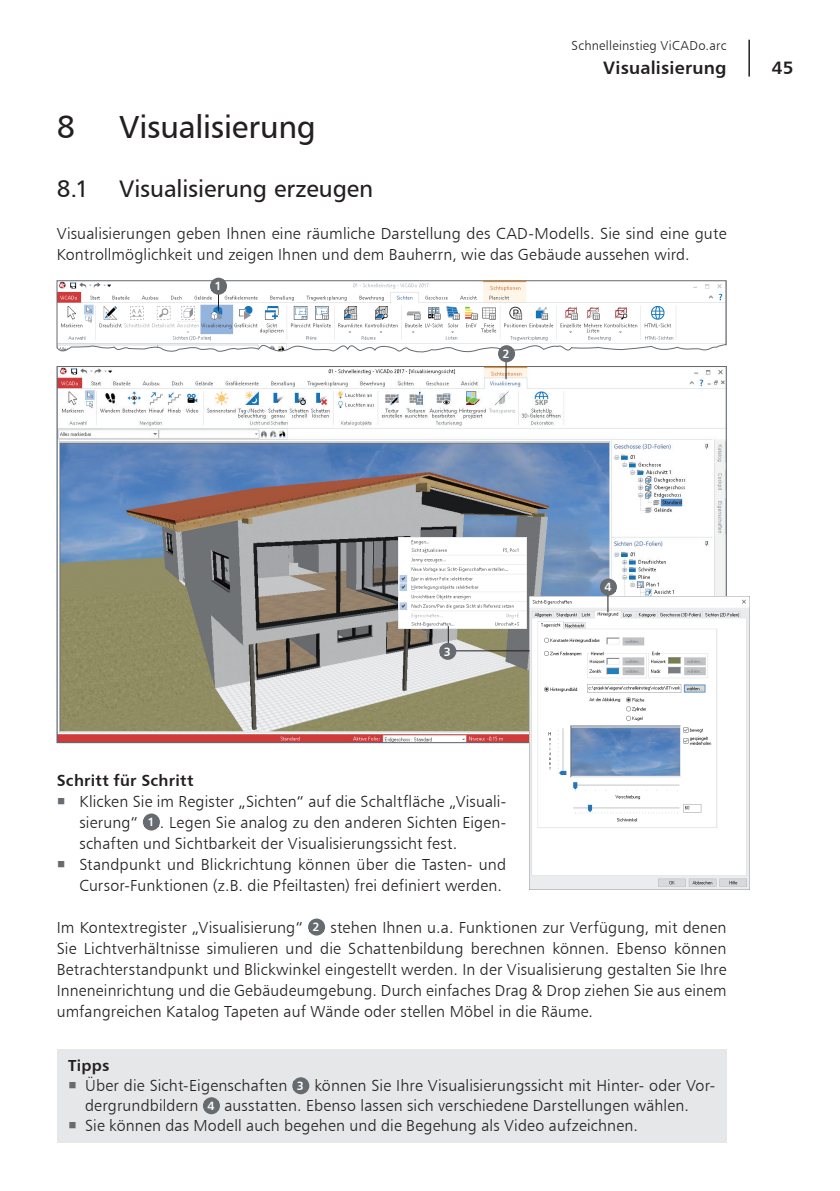
<style>
.page{position:relative;width:840px;height:1191px;background:#fff}
.page>*{position:absolute;margin:0;border:0;box-sizing:border-box;transform-origin:0 0}
.t1{font:32px "Humanist 777 BT Roman B";letter-spacing:-.01em;color:#231f20}
.t2{font:24px "Humanist 777 BT Roman B";letter-spacing:-.005em;color:#231f20}
.t3{font:18px "Humanist 777 BT Bold B";letter-spacing:.01em;color:#231f20}
._5_Grundtext{font:16px/21px "Humanist 777 BT Light B";letter-spacing:.01em;color:#231f20}
._4_Zwischenüberschri{font:16px "Humanist 777 BT Bold B";letter-spacing:.015em;color:#231f20}
._7_Tipp_Überschrift{font:16px "Humanist 777 BT Bold B";letter-spacing:.01em;color:#231f20}
.t4{font:13px "Humanist 777 BT Light B";letter-spacing:.02em;color:#231f20}
.Zahlen{font:12px "Humanist 777 BT Bold B";color:#fff}
</style>
<div class="page">
<hr style="left:748px;top:40px;width:1px;height:37px;background:#231f20">
<svg style="left:56px;top:280px;width:670px;height:75px"></svg>
<svg style="left:308px;top:918px;width:17px;height:17px"></svg>
<div style="left:309px;top:923px;width:14px;height:8px;background:#666b70"></div>
<img style="left:59px;top:368px;width:665px;height:373px">
<div style="left:57px;top:1049px;width:669px;height:93px;background:#e6e7e9"></div>
<div style="left:292px;top:1077px;width:17px;height:17px;background:#666b70;border-radius:50%"></div>
<div style="left:203px;top:1097px;width:17px;height:17px;background:#666b70;border-radius:50%"></div>
<img style="left:398px;top:538px;width:127px;height:90px">
<img style="left:529px;top:596px;width:219px;height:293px">
<svg style="left:143px;top:813px;width:17px;height:17px"></svg>
<div style="left:144px;top:818px;width:14px;height:8px;background:#666b70"></div>
<svg style="left:218px;top:295px;width:1px;height:16px"></svg>
<div style="left:210px;top:278px;width:17px;height:17px;background:#666b70;border-radius:50%"></div>
<svg style="left:505px;top:362px;width:1px;height:17px"></svg>
<svg style="left:607px;top:595px;width:1px;height:17px"></svg>
<svg style="left:497px;top:345px;width:17px;height:17px"></svg>
<div style="left:499px;top:349px;width:14px;height:9px;background:#666b70"></div>
<svg style="left:599px;top:578px;width:17px;height:17px"></svg>
<div style="left:601px;top:583px;width:14px;height:8px;background:#666b70"></div>
<svg style="left:447px;top:625px;width:83px;height:27px;background:#9e9d8c"></svg>
<div style="left:439px;top:643px;width:17px;height:17px;background:#666b70;border-radius:50%"></div>
<p class="t4" style="left:571px;top:37px;width:156px">Schnelleinstieg ViCADo.arc</p>
<p class="t3" style="left:603px;top:56px;width:125px">Visualisierung</p>
<p class="t3" style="left:771px;top:56px;width:23px">45</p>
<p class="t1" style="left:57px;top:107px;width:20px">8</p>
<p class="t1" style="left:119px;top:107px;width:198px">Visualisierung</p>
<p class="t2" style="left:57px;top:174px;width:34px">8.1</p>
<p class="t2" style="left:119px;top:174px;width:255px">Visualisierung erzeugen</p>
<p class="_5_Grundtext" style="left:57px;top:223px;width:671px">Visualisierungen geben Ihnen eine räumliche Darstellung des CAD-Modells. Sie sind eine gute<br>Kontrollmöglichkeit und zeigen Ihnen und dem Bauherrn, wie das Gebäude aussehen wird.</p>
<p class="Zahlen" style="left:214px;top:278px;width:9px">1</p>
<p class="Zahlen" style="left:502px;top:346px;width:9px">2</p>
<p class="Zahlen" style="left:443px;top:644px;width:9px">3</p>
<p class="_4_Zwischenüberschri" style="left:57px;top:770px;width:138px">Schritt für Schritt</p>
<p class="_5_Grundtext" style="left:79px;top:790px;width:428px">Klicken Sie im Register „Sichten“ auf die Schaltfläche „Visuali&shy;sierung“</p>
<p class="_5_Grundtext" style="left:79px;top:811px;width:428px;text-indent:80px">. Legen Sie analog zu den anderen Sichten Eigen&shy;schaften und Sichtbarkeit der Visualisierungssicht fest.</p>
<p class="_5_Grundtext" style="left:79px;top:853px;width:428px">Standpunkt und Blickrichtung können über die Tasten- und<br>Cursor-Funktionen (z.B. die Pfeiltasten) frei definiert werden.</p>
<p class="Zahlen" style="left:147px;top:814px;width:9px">1</p>
<p class="Zahlen" style="left:604px;top:579px;width:9px">4</p>
<p class="_5_Grundtext" style="left:57px;top:916px;width:671px;text-align:justify;text-indent:273px">stehen Ihnen u.a. Funktionen zur Verfügung, mit denen Sie Lichtverhältnisse simulieren und die Schattenbildung berechnen können. Ebenso können Betrachterstandpunkt und Blickwinkel eingestellt werden. In der Visualisierung gestalten Sie Ihre Inneneinrichtung und die Gebäudeumgebung. Durch einfaches Drag &amp; Drop ziehen Sie aus einem umfangreichen Katalog Tapeten auf Wände oder stellen Möbel in die Räume.</p>
<p class="_7_Tipp_Überschrift" style="left:68px;top:1055px;width:43px">Tipps</p>
<p class="_5_Grundtext" style="left:85px;top:1075px;width:204px">Über die Sicht-Eigenschaften</p>
<p class="Zahlen" style="left:297px;top:1078px;width:9px">3</p>
<p class="_5_Grundtext" style="left:314px;top:1075px;width:402px">können Sie Ihre Visualisierungssicht mit Hinter- oder Vor-</p>
<p class="_5_Grundtext" style="left:85px;top:1095px;width:115px">dergrundbildern</p>
<p class="Zahlen" style="left:207px;top:1098px;width:9px">4</p>
<p class="_5_Grundtext" style="left:224px;top:1095px;width:466px">ausstatten. Ebenso lassen sich verschiedene Darstellungen wählen.</p>
<p class="_5_Grundtext" style="left:85px;top:1115px;width:554px">Sie können das Modell auch begehen und die Begehung als Video aufzeichnen.</p>
<p class="_5_Grundtext" style="left:57px;top:916px;width:247px">Im Kontextregister „Visualisierung“</p>
<p class="Zahlen" style="left:312px;top:919px;width:9px">2</p>
</div>
